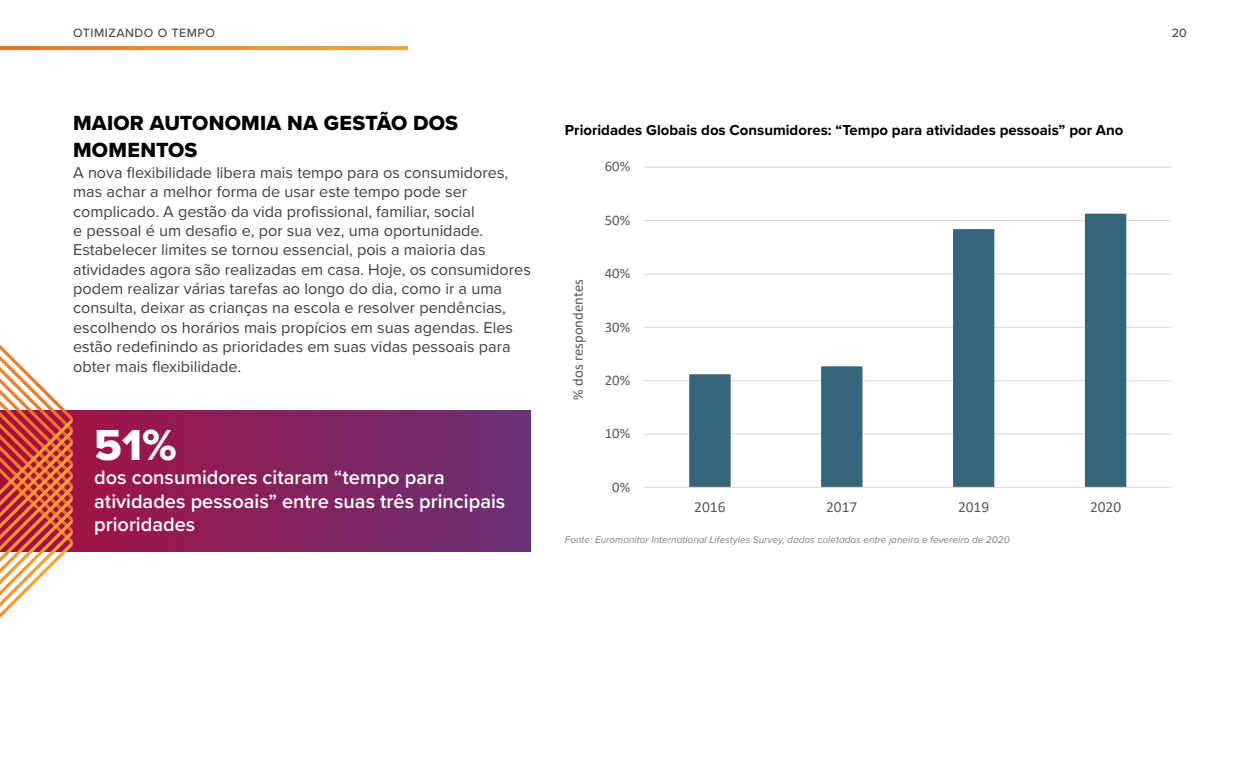
<style>
.page{position:relative;width:1260px;height:765px;background:#fff}
.page>*{position:absolute;margin:0;border:0;box-sizing:border-box;transform-origin:0 0}
.t1{font:45px "Proxima Nova Extrabld";color:#fff}
.t2{font:21.25px/26.2px "Proxima Nova Extrabld";letter-spacing:.01em;color:#000}
.t3{font:600 20px/23.8px "Proxima Nova";color:#fff}
.t4{font:16.25px/19.4px "Proxima Nova";color:#414042}
.t5{font:15.38px "Calibri";color:#595959}
.t6{font:700 15px "Proxima Nova";color:#000}
.t7{font:14.75px "Calibri";color:#595959}
.t8{font:500 12.5px "Proxima Nova";letter-spacing:.04em;color:#4d4d4d}
.t9{font:italic 10px "Proxima Nova";color:#828282}
</style>
<div class="page">
<svg style="left:0;top:47px;width:407px;height:2px"></svg>
<svg style="left:73px;top:411px;width:458px;height:141px;background:#84225d"></svg>
<svg style="left:0;top:345px;width:73px;height:273px"></svg>
<hr style="left:644px;top:433px;width:528px;height:2px;background:#d9d9d9">
<hr style="left:644px;top:380px;width:528px;height:1px;background:#d9d9d9">
<hr style="left:644px;top:327px;width:528px;height:1px;background:#d9d9d9">
<hr style="left:644px;top:273px;width:528px;height:2px;background:#d9d9d9">
<hr style="left:644px;top:220px;width:528px;height:1px;background:#d9d9d9">
<hr style="left:644px;top:167px;width:528px;height:1px;background:#d9d9d9">
<svg style="left:689px;top:214px;width:437px;height:273px"></svg>
<hr style="left:644px;top:487px;width:528px;height:1px;background:#d9d9d9">
<p class="t8" style="left:73px;top:25px;width:144px">OTIMIZANDO O TEMPO</p>
<p class="t8" style="left:1172px;top:25px;width:17px">20</p>
<h2 class="t2" style="left:73px;top:111px;width:386px">MAIOR AUTONOMIA NA GESTÃO DOS<br>MOMENTOS</h2>
<p class="t4" style="left:73px;top:162px;width:459px">A nova flexibilidade libera mais tempo para os consumidores, mas achar a melhor forma de usar este tempo pode ser complicado. A gestão da vida profissional, familiar, social<br>e pessoal é um desafio e, por sua vez, uma oportunidade.<br>Estabelecer limites se tornou essencial, pois a maioria das atividades agora são realizadas em casa. Hoje, os consumidores podem realizar várias tarefas ao longo do dia, como ir a uma consulta, deixar as crianças na escola e resolver pendências, escolhendo os horários mais propícios em suas agendas. Eles estão redefinindo as prioridades em suas vidas pessoais para obter mais flexibilidade.</p>
<h1 class="t1" style="left:94px;top:418px;width:84px">51%</h1>
<p class="t3" style="left:94px;top:465px;width:413px">dos consumidores citaram “tempo para atividades pessoais” entre suas três principais prioridades</p>
<p class="t6" style="left:565px;top:121px;width:560px">Prioridades Globais dos Consumidores: “Tempo para atividades pessoais” por Ano</p>
<p class="t7" style="left:605px;top:156px;width:27px">60%</p>
<p class="t7" style="left:568px;top:400px;width:122px;rotate:-90deg">% dos respondentes</p>
<p class="t7" style="left:605px;top:210px;width:27px">50%</p>
<p class="t7" style="left:605px;top:263px;width:27px">40%</p>
<p class="t7" style="left:605px;top:316px;width:27px">30%</p>
<p class="t7" style="left:605px;top:370px;width:27px">20%</p>
<p class="t7" style="left:605px;top:423px;width:27px">10%</p>
<p class="t7" style="left:612px;top:476px;width:19px">0%</p>
<p class="t5" style="left:694px;top:496px;width:33px">2016</p>
<p class="t5" style="left:826px;top:496px;width:33px">2017</p>
<p class="t5" style="left:958px;top:496px;width:33px">2019</p>
<p class="t5" style="left:1090px;top:496px;width:33px">2020</p>
<p class="t9" style="left:565px;top:534px;width:447px">Fonte: Euromonitor International Lifestyles Survey, dados coletados entre janeiro e fevereiro de 2020</p>
</div>
